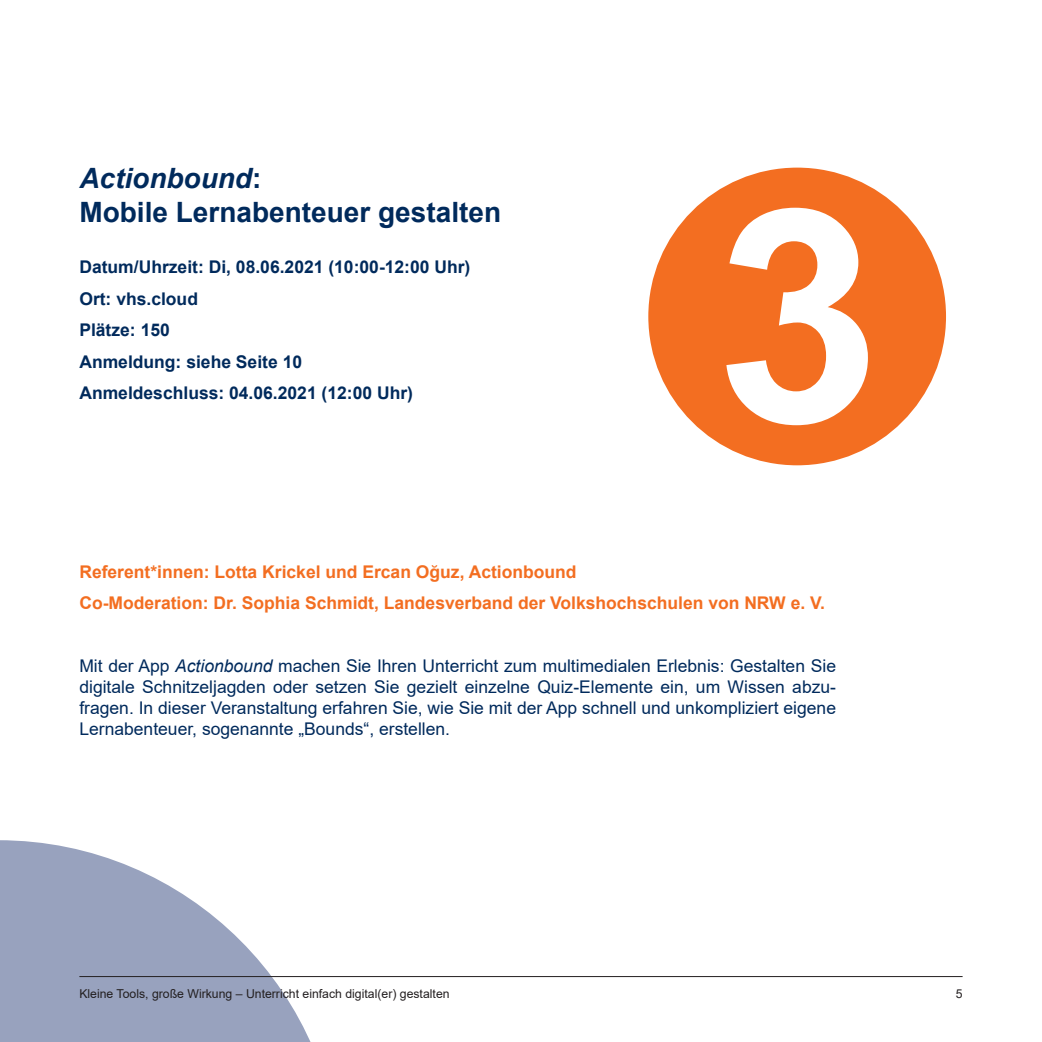
<style>
.page{position:relative;width:1042px;height:1042px;background:#fff}
.page>*{position:absolute;margin:0;border:0;box-sizing:border-box;transform-origin:0 0}
.t1{font:700 28px "Arial";color:#002a5c}
.t2{font:italic 700 28px "Arial";color:#002a5c}
.Fließtext_Blocksatz{font:17.5px/21px "Arial";color:#002a5c;text-align:justify}
.Fließtext_Blocksatz-2{font:700 17.5px "Arial";color:#f36e21}
.Fließtext_Blocksatz-3{font:700 17.5px "Arial";color:#002a5c}
.t3{font:12.25px "Arial";color:#231f20}
.s1{font-style:normal}
.s2{font-style:italic}
</style>
<div class="page">
<svg style="left:0;top:840px;width:340px;height:202px;fill:#98a2be"></svg>
<hr style="left:79px;top:976px;width:883px;height:1px;background:#231f20">
<div style="left:648px;top:168px;width:298px;height:297px;background:#f36e21;border-radius:50%"></div>
<svg style="left:726px;top:208px;width:142px;height:217px"></svg>
<p class="t2" style="left:79px;top:159px;width:183px">Actionbound<span class="s1">:</span></p>
<p class="t1" style="left:79px;top:192px;width:423px">Mobile Lernabenteuer gestalten</p>
<p class="Fließtext_Blocksatz-3" style="left:79px;top:255px;width:392px">Datum/Uhrzeit: Di, 08.06.2021 (10:00-12:00 Uhr)</p>
<p class="Fließtext_Blocksatz-3" style="left:79px;top:286px;width:120px">Ort: vhs.cloud</p>
<p class="Fließtext_Blocksatz-3" style="left:79px;top:318px;width:92px">Plätze: 150</p>
<p class="Fließtext_Blocksatz-3" style="left:79px;top:349px;width:224px">Anmeldung: siehe Seite 10</p>
<p class="Fließtext_Blocksatz-3" style="left:79px;top:381px;width:335px">Anmeldeschluss: 04.06.2021 (12:00 Uhr)</p>
<p class="Fließtext_Blocksatz-2" style="left:79px;top:559px;width:499px">Referent*innen: Lotta Krickel und Ercan Oğuz, Actionbound</p>
<p class="Fließtext_Blocksatz-2" style="left:79px;top:591px;width:747px">Co-Moderation: Dr. Sophia Schmidt, Landesverband der Volkshochschulen von NRW e. V.</p>
<p class="Fließtext_Blocksatz" style="left:79px;top:655px;width:758px">Mit der App <span class="s2">Actionbound</span> machen Sie Ihren Unterricht zum multimedialen Erlebnis: Gestalten Sie digitale Schnitzeljagden oder setzen Sie gezielt einzelne Quiz-Elemente ein, um Wissen abzu&shy;fragen. In dieser Veranstaltung erfahren Sie, wie Sie mit der App schnell und unkompliziert eigene Lernabenteuer, sogenannte „Bounds“, erstellen.</p>
<p class="t3" style="left:79px;top:985px;width:372px">Kleine Tools, große Wirkung – Unterricht einfach digital(er) gestalten</p>
<p class="t3" style="left:956px;top:985px;width:8px">5</p>
</div>
